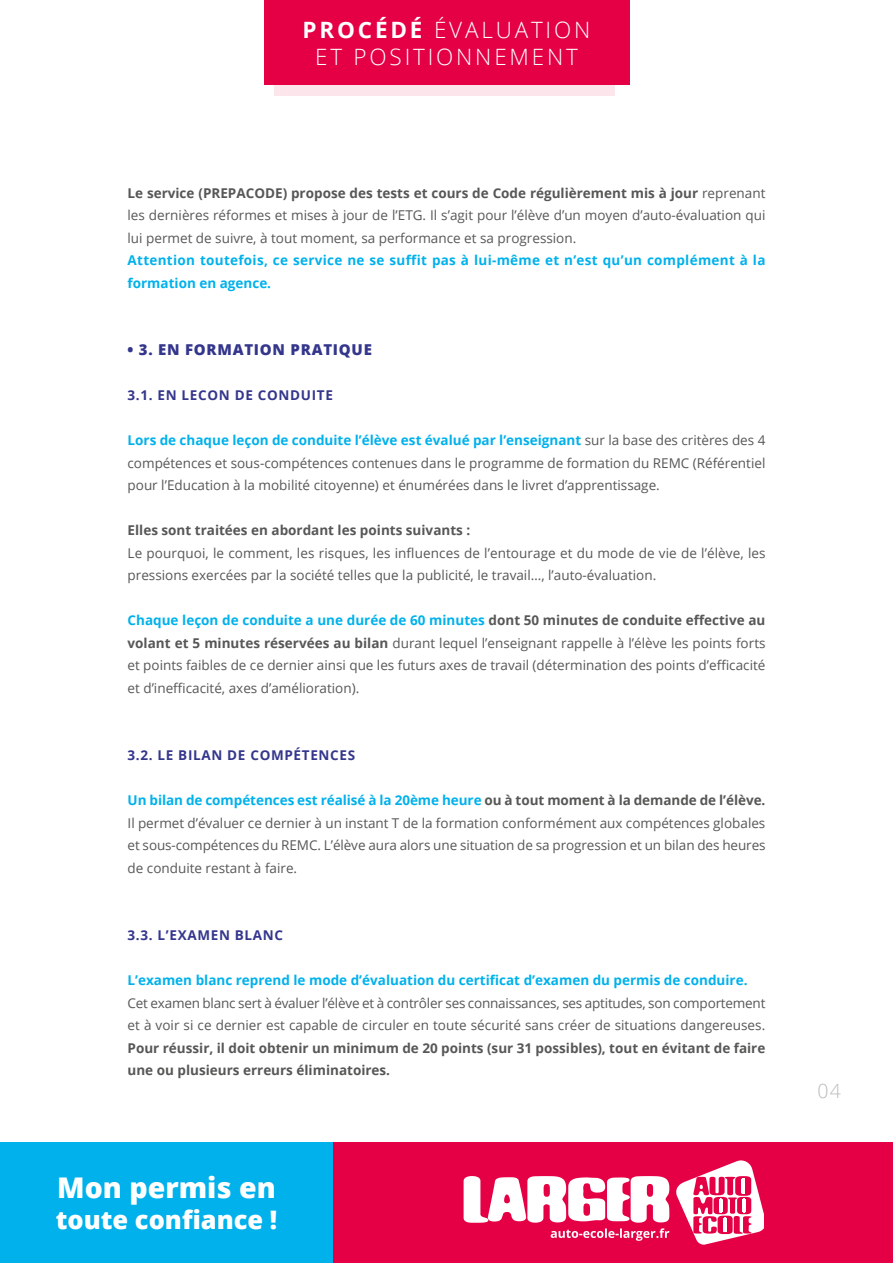
<style>
.page{position:relative;width:893px;height:1263px;background:#fff}
.page>*{position:absolute;margin:0;border:0;box-sizing:border-box;transform-origin:0 0}
.t1{font:800 28.5px "Open Sans";color:#fff}
.t2{font:800 25.5px "Open Sans";color:#fff}
.t3{font:300 22.5px/27px "Open Sans";letter-spacing:.125em;color:#fff;text-align:center}
.t4{font:300 19.5px "Open Sans";color:#bcbcbc}
.t5{font:800 15px "Open Sans";letter-spacing:.05em;color:#34368c}
.t6{font:13.5px/22.5px "Open Sans";color:#575756;text-align:justify}
.t7{font:700 13.5px/22.5px "Open Sans";color:#575756}
.t8{font:700 13.5px/22.5px "Open Sans";letter-spacing:.02em;color:#00b1eb}
.t9{font:700 13.5px "Open Sans";color:#00b1eb}
.t10{font:700 13.5px "Open Sans";letter-spacing:.05em;color:#34368c}
.s1{font-weight:700}
.s2{font-weight:700;color:#00b1eb}
</style>
<div class="page">
<div style="left:274px;top:29px;width:341px;height:67px;background:#fce6ec"></div>
<div style="left:264px;top:0;width:365px;height:85px;background:#e50046"></div>
<div style="left:0;top:1143px;width:893px;height:120px;background:#e50046"></div>
<svg style="left:676px;top:1160px;width:87px;height:85px"></svg>
<svg style="left:464px;top:1176px;width:205px;height:65px"></svg>
<div style="left:0;top:1143px;width:333px;height:120px;background:#00b1eb"></div>
<h3 class="t3" style="left:303px;top:15px;width:289px"><span class="s1">PROCÉDÉ</span> ÉVALUATION<br>ET POSITIONNEMENT</h3>
<p class="t6" style="left:128px;top:181px;width:639px"><span class="s1">Le service (PREPACODE) propose des tests et cours de Code régulièrement mis à jour</span> reprenant les dernières réformes et mises à jour de l’ETG. Il s’agit pour l’élève d’un moyen d’auto-évaluation qui lui permet de suivre, à tout moment, sa performance et sa progression.</p>
<p class="t8" style="left:128px;top:249px;width:639px">Attention toutefois, ce service ne se suffit pas à lui-même et n’est qu’un complément à la formation en agence.</p>
<p class="t5" style="left:128px;top:338px;width:246px">• 3. EN FORMATION PRATIQUE</p>
<p class="t10" style="left:128px;top:386px;width:207px">3.1. EN LECON DE CONDUITE</p>
<p class="t6" style="left:128px;top:429px;width:639px"><span class="s2">Lors de chaque leçon de conduite l’élève est évalué par l’enseignant</span> sur la base des critères des 4 compétences et sous-compétences contenues dans le programme de formation du REMC (Référentiel pour l’Education à la mobilité citoyenne) et énumérées dans le livret d’apprentissage.</p>
<p class="t7" style="left:128px;top:519px;width:344px">Elles sont traitées en abordant les points suivants :</p>
<p class="t6" style="left:128px;top:541px;width:640px">Le pourquoi, le comment, les risques, les influences de l’entourage et du mode de vie de l’élève, les pressions exercées par la société telles que la publicité, le travail…, l’auto-évaluation.</p>
<p class="t6" style="left:128px;top:609px;width:639px"><span class="s2">Chaque leçon de conduite a une durée de 60 minutes</span> <span class="s1">dont 50 minutes de conduite effective au volant et 5 minutes réservées au bilan</span> durant lequel l’enseignant rappelle à l’élève les points forts et points faibles de ce dernier ainsi que les futurs axes de travail (détermination des points d’efficacité et d’inefficacité, axes d’amélioration).</p>
<p class="t10" style="left:128px;top:746px;width:229px">3.2. LE BILAN DE COMPÉTENCES</p>
<p class="t6" style="left:128px;top:789px;width:640px"><span class="s2">Un bilan de compétences est réalisé à la 20ème heure</span> <span class="s1">ou à tout moment à la demande de l’élève.<br></span>Il permet d’évaluer ce dernier à un instant T de la formation conformément aux compétences globales et sous-compétences du REMC. L’élève aura alors une situation de sa progression et un bilan des heures de conduite restant à faire.</p>
<p class="t10" style="left:128px;top:926px;width:157px">3.3. L’EXAMEN BLANC</p>
<p class="t9" style="left:128px;top:971px;width:621px">L’examen blanc reprend le mode d’évaluation du certificat d’examen du permis de conduire.</p>
<p class="t6" style="left:128px;top:991px;width:639px">Cet examen blanc sert à évaluer l’élève et à contrôler ses connaissances, ses aptitudes, son comportement et à voir si ce dernier est capable de circuler en toute sécurité sans créer de situations dangereuses.</p>
<p class="t7" style="left:128px;top:1036px;width:639px">Pour réussir, il doit obtenir un minimum de 20 points (sur 31 possibles), tout en évitant de faire une ou plusieurs erreurs éliminatoires.</p>
<h1 class="t1" style="left:57px;top:1166px;width:220px">Mon permis en</h1>
<h2 class="t2" style="left:56px;top:1200px;width:223px">toute confiance !</h2>
<h3 class="t4" style="left:818px;top:1077px;width:25px">04</h3>
</div>
